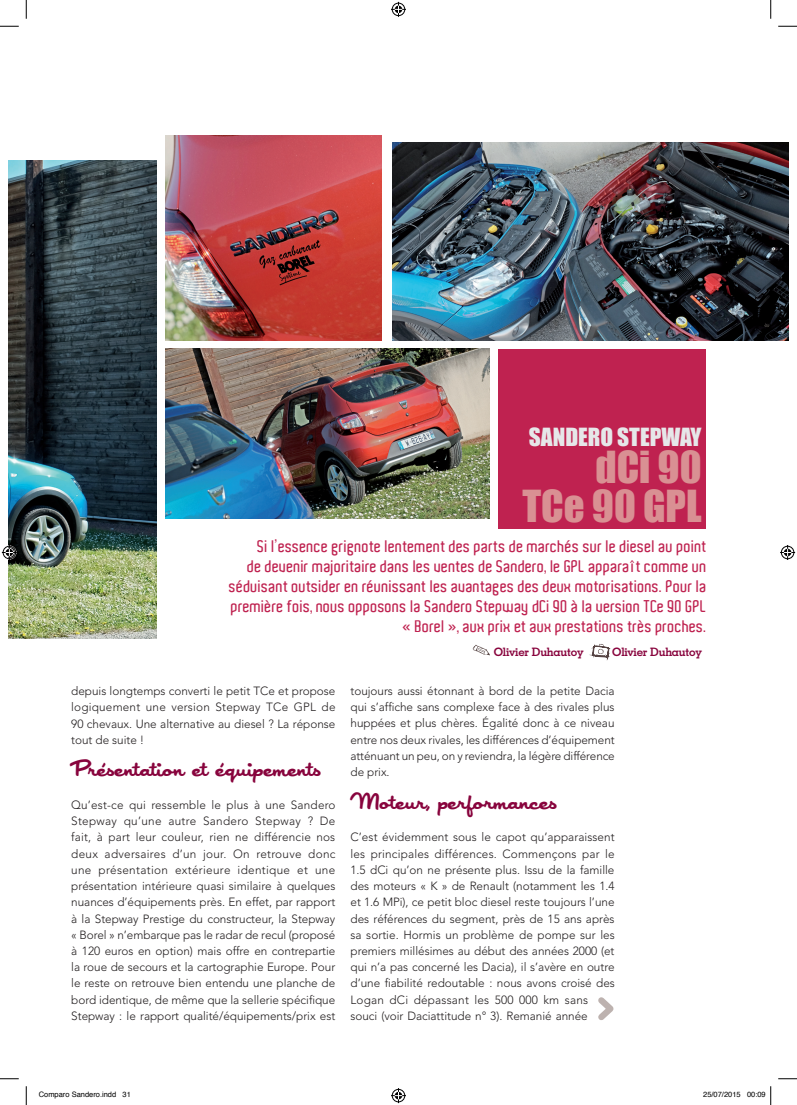
<style>
.page{position:relative;width:797px;height:1105px;background:#fff}
.page>*{position:absolute;margin:0;border:0;box-sizing:border-box;transform-origin:0 0}
.t1{font:40.5px/39.1px "Impact";color:#d99093;text-align:right}
.t2{font:25px "Japan";letter-spacing:-.005em;color:#88043d}
.t3{font:23px "Impact";color:#e6e7e9}
.t4{font:600 16.25px/20px "Aldo";letter-spacing:.01em;color:#bf2250;text-align:right}
.t5{font:300 11.88px/16.2px "Avenir";letter-spacing:-.005em;color:#231f20;text-align:justify}
.t6{font:700 11.62px "Geometric Slab 703 BT";letter-spacing:-.02em;color:#88043d}
.t7{font:7.5px "Helvetica";color:#000}
</style>
<div class="page">
<img style="left:9px;top:161px;width:147px;height:477px">
<img style="left:165px;top:136px;width:217px;height:204px">
<img style="left:392px;top:143px;width:396px;height:197px">
<img style="left:165px;top:349px;width:324px;height:170px">
<svg style="left:598px;top:997px;width:16px;height:23px"></svg>
<svg style="left:589px;top:644px;width:22px;height:14px"></svg>
<svg style="left:472px;top:645px;width:18px;height:10px"></svg>
<div style="left:498px;top:349px;width:208px;height:179px;background:#bf2250"></div>
<svg style="left:0;top:25px;width:19px;height:2px"></svg>
<svg style="left:778px;top:25px;width:19px;height:2px"></svg>
<svg style="left:0;top:1078px;width:19px;height:1px"></svg>
<svg style="left:778px;top:1078px;width:19px;height:1px"></svg>
<svg style="left:25px;top:0;width:2px;height:19px"></svg>
<svg style="left:25px;top:1086px;width:2px;height:19px"></svg>
<svg style="left:770px;top:0;width:1px;height:19px"></svg>
<svg style="left:391px;top:2px;width:15px;height:15px"></svg>
<svg style="left:391px;top:1088px;width:15px;height:15px"></svg>
<svg style="left:2px;top:545px;width:15px;height:15px"></svg>
<svg style="left:780px;top:545px;width:15px;height:15px"></svg>
<svg style="left:770px;top:1086px;width:1px;height:19px"></svg>
<h3 class="t3" style="left:529px;top:419px;width:174px">SANDERO STEPWAY</h3>
<h1 class="t1" style="left:522px;top:446px;width:181px">DCI 90<br>TCE 90 GPL</h1>
<p class="t4" style="left:229px;top:536px;width:479px">Si l’essence grignote lentement des parts de marchés sur le diesel au point<br>de devenir majoritaire dans les ventes de Sandero, le GPL apparaît comme un séduisant outsider en réunissant les avantages des deux motorisations. Pour la première fois, nous opposons la Sandero Stepway dCi 90 à la version TCe 90 GPL « Borel », aux prix et aux prestations très proches.</p>
<p class="t5" style="left:71px;top:683px;width:266px">depuis longtemps converti le petit TCe et propose logiquement une version Stepway TCe GPL de 90 chevaux. Une alternative au diesel ? La réponse tout de suite !</p>
<h2 class="t2" style="left:71px;top:757px;width:251px">Présentation et équipements</h2>
<p class="t5" style="left:71px;top:796px;width:266px">Qu’est-ce qui ressemble le plus à une Sandero Stepway qu’une autre Sandero Stepway ? De fait, à part leur couleur, rien ne différencie nos deux adversaires d’un jour. On retrouve donc une présentation extérieure identique et une présentation intérieure quasi similaire à quelques nuances d’équipements près. En effet, par rapport à la Stepway Prestige du constructeur, la Stepway « Borel » n’embarque pas le radar de recul (proposé à 120 euros en option) mais offre en contrepartie la roue de secours et la cartographie Europe. Pour le reste on retrouve bien entendu une planche de bord identique, de même que la sellerie spécifique Stepway : le rapport qualité/équipements/prix est</p>
<p class="t6" style="left:494px;top:644px;width:91px">Olivier Duhautoy</p>
<p class="t6" style="left:612px;top:644px;width:91px">Olivier Duhautoy</p>
<p class="t5" style="left:350px;top:683px;width:266px">toujours aussi étonnant à bord de la petite Dacia qui s’affiche sans complexe face à des rivales plus huppées et plus chères. Égalité donc à ce niveau entre nos deux rivales, les différences d’équipement atténuant un peu, on y reviendra, la légère différence de prix.</p>
<h2 class="t2" style="left:350px;top:789px;width:208px">Moteur, performances</h2>
<p class="t5" style="left:350px;top:829px;width:266px;text-align:left">C’est évidemment sous le capot qu’apparaissent les principales différences. Commençons par le 1.5 dCi qu’on ne présente plus. Issu de la famille des moteurs « K » de Renault (notamment les 1.4 et 1.6 MPi), ce petit bloc diesel reste toujours l’une des références du segment, près de 15 ans après sa sortie. Hormis un problème de pompe sur les premiers millésimes au début des années 2000 (et qui n’a pas concerné les Dacia), il s’avère en outre d’une fiabilité redoutable : nous avons croisé des Logan dCi dépassant les 500 000 km sans souci (voir Daciattitude n° 3). Remanié année</p>
<p class="t7" style="left:39px;top:1089px;width:94px">Comparo Sandero.indd 31</p>
<p class="t7" style="left:703px;top:1089px;width:64px">25/07/2015 00:09</p>
</div>
